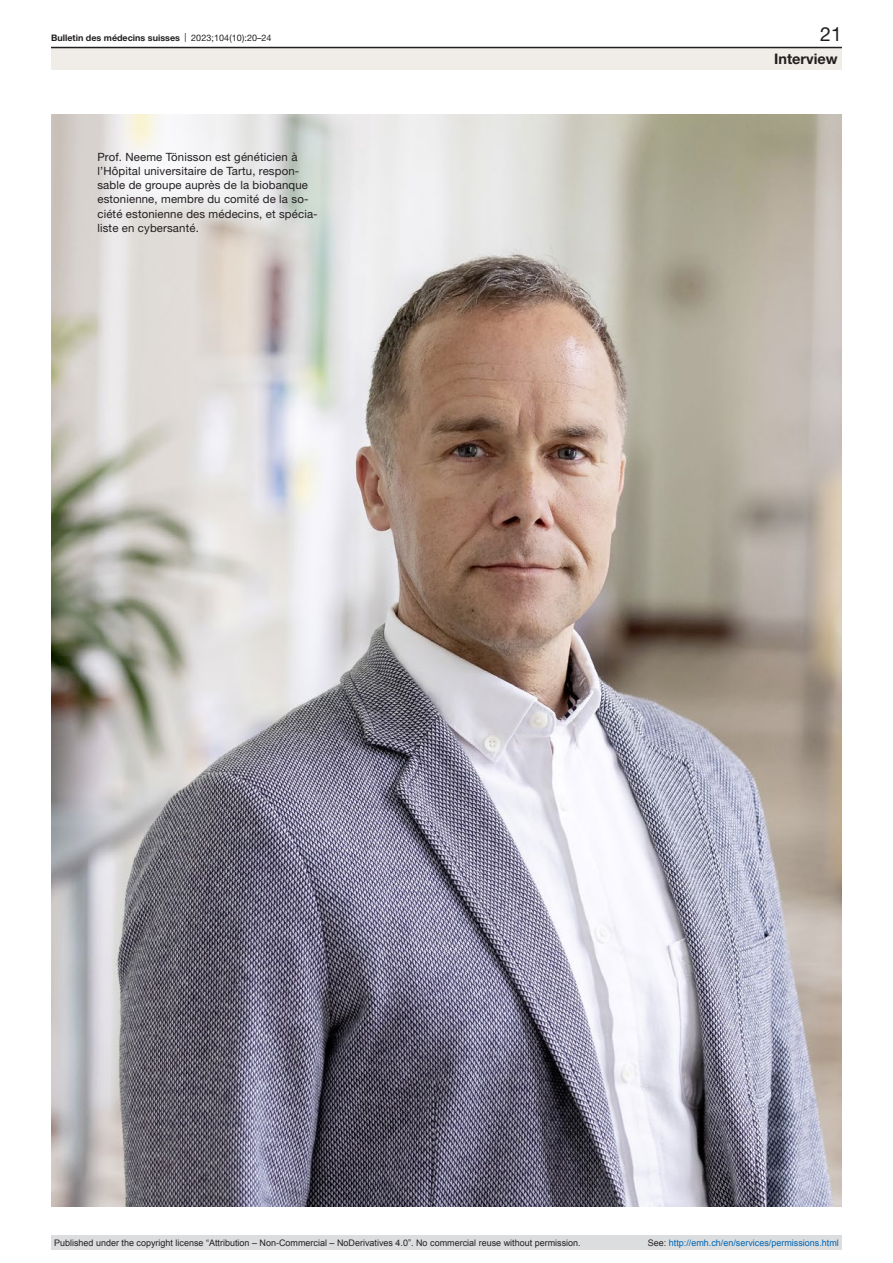
<style>
.page{position:relative;width:893px;height:1263px;background:#fff}
.page>*{position:absolute;margin:0;border:0;box-sizing:border-box;transform-origin:0 0}
.t1{font:19.5px "Helvetica Neue LT Pro";color:#231f20}
.t2{font:700 14.55px "Helvetica Neue LT Pro";color:#231f20}
.credits{font:11.4px/14.2px "Helvetica Neue LT Pro";letter-spacing:.01em;color:#231f20}
.t3{font:9px "Arial";color:#231f20}
.t4{font:9px "Arial";color:#0066b3}
.t5{font:700 9px "Helvetica Neue LT Pro";color:#231f20}
.s1{font-weight:400}
.s2{color:#231f20}
</style>
<div class="page">
<img style="left:51px;top:115px;width:791px;height:1091px">
<div style="left:51px;top:48px;width:791px;height:22px;background:#f0ece7"></div>
<hr style="left:51px;top:47px;width:791px;height:1px;background:#231f20">
<div style="left:51px;top:1235px;width:791px;height:15px;background:#dcdddf"></div>
<p class="t5" style="left:51px;top:32px;width:222px">Bulletin des médecins suisses <span class="s1">| 2023;104(10):20–24</span></p>
<h1 class="t1" style="left:820px;top:22px;width:23px">21</h1>
<p class="credits" style="left:97px;top:149px;width:222px">Prof. Neeme Tönisson est généticien à l’Hôpital universitaire de Tartu, respon&shy;sable de groupe auprès de la biobanque estonienne, membre du comité de la so&shy;ciété estonienne des médecins, et spécia&shy;liste en cybersanté.</p>
<p class="t2" style="left:774px;top:49px;width:65px">Interview</p>
<p class="t3" style="left:54px;top:1237px;width:528px">Published under the copyright license “Attribution – Non-Commercial – NoDerivatives 4.0”. No commercial reuse without permission.</p>
<p class="t4" style="left:648px;top:1237px;width:193px"><span class="s2">See:</span> http://emh.ch/en/services/permissions.html</p>
</div>
